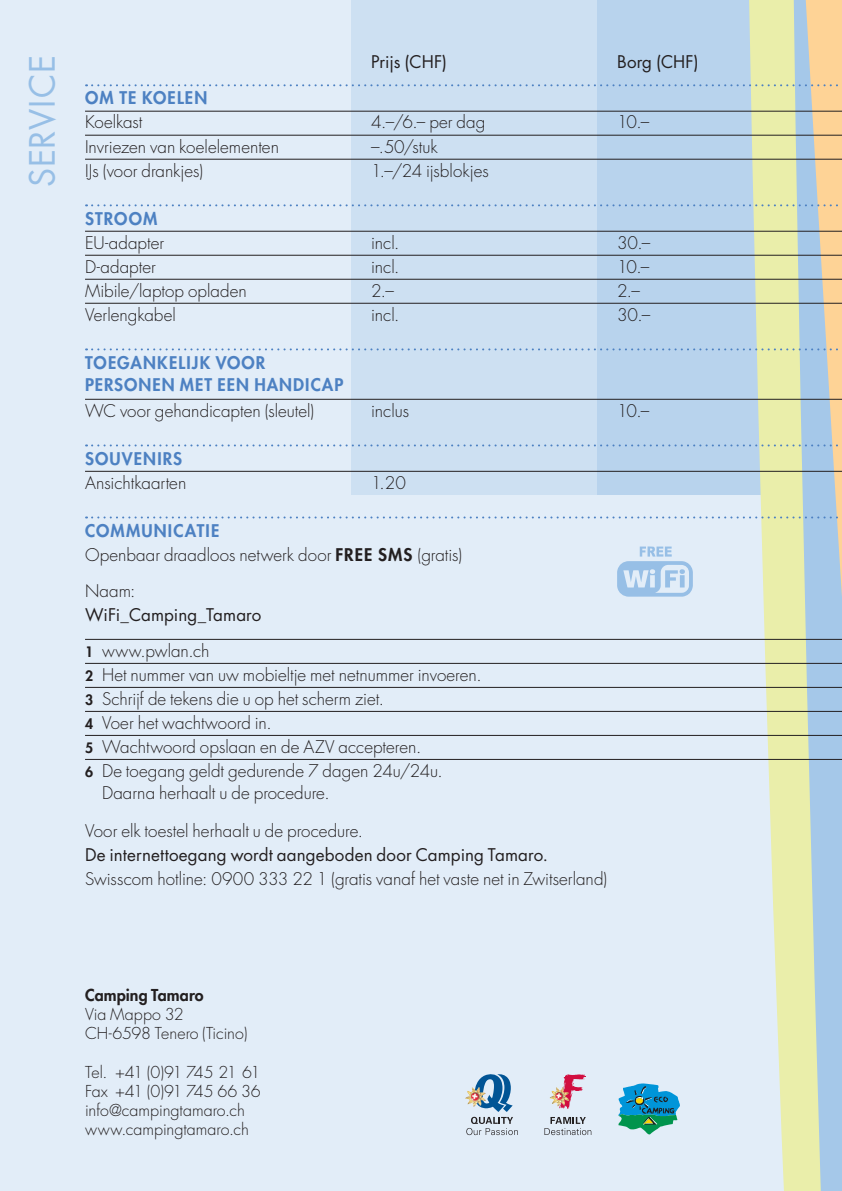
<style>
.page{position:relative;width:842px;height:1191px;background:#e2edf8}
.page>*{position:absolute;margin:0;border:0;box-sizing:border-box;transform-origin:0 0}
.t1{font:34px "Futura LT";letter-spacing:.03em;color:#97bfe6}
.t2{font:300 17px/22px "Futura LT";letter-spacing:.005em;color:#231f20}
.t3{font:17px "Futura LT";letter-spacing:.005em;color:#231f20}
.t4{font:800 17px "Futura LT";letter-spacing:.065em;color:#4d81c2}
.t5{font:300 16px "Futura LT";color:#231f20}
.t6{font:300 16px "Futura LT";letter-spacing:-.095em;color:#231f20}
.t7{font:800 16px "Futura LT";letter-spacing:.005em;color:#231f20}
.s1{font-weight:800}
.s2{font-weight:800;font-size:14px}
</style>
<div class="page">
<div style="left:597px;top:0;width:245px;height:494px;background:#b8d3ed"></div>
<div style="left:351px;top:0;width:246px;height:494px;background:#cde0f2"></div>
<svg style="left:611px;top:0;width:231px;height:1191px"></svg>
<svg style="left:86px;top:84px;width:756px;height:2px"></svg>
<hr style="left:85px;top:111px;width:757px;height:1px;background:#231f20">
<hr style="left:85px;top:135px;width:757px;height:1px;background:#231f20">
<hr style="left:85px;top:159px;width:757px;height:1px;background:#231f20">
<svg style="left:86px;top:204px;width:756px;height:2px"></svg>
<hr style="left:85px;top:231px;width:757px;height:1px;background:#231f20">
<hr style="left:85px;top:255px;width:757px;height:1px;background:#231f20">
<hr style="left:85px;top:279px;width:757px;height:1px;background:#231f20">
<hr style="left:85px;top:303px;width:757px;height:1px;background:#231f20">
<svg style="left:86px;top:348px;width:756px;height:2px"></svg>
<hr style="left:85px;top:399px;width:757px;height:1px;background:#231f20">
<svg style="left:86px;top:444px;width:756px;height:2px"></svg>
<hr style="left:85px;top:471px;width:757px;height:1px;background:#231f20">
<svg style="left:86px;top:516px;width:756px;height:2px"></svg>
<hr style="left:85px;top:639px;width:757px;height:1px;background:#231f20">
<hr style="left:85px;top:663px;width:757px;height:1px;background:#231f20">
<hr style="left:85px;top:687px;width:757px;height:1px;background:#231f20">
<hr style="left:85px;top:711px;width:757px;height:1px;background:#231f20">
<hr style="left:85px;top:735px;width:757px;height:1px;background:#231f20">
<hr style="left:85px;top:759px;width:757px;height:1px;background:#231f20">
<svg style="left:617px;top:546px;width:76px;height:50px"></svg>
<svg style="left:466px;top:1074px;width:52px;height:61px"></svg>
<img style="left:465px;top:1087px;width:21px;height:19px">
<svg style="left:559px;top:1074px;width:27px;height:35px"></svg>
<img style="left:549px;top:1087px;width:20px;height:19px">
<svg style="left:544px;top:1117px;width:47px;height:18px"></svg>
<svg style="left:618px;top:1083px;width:62px;height:51px"></svg>
<p class="t1" style="left:20px;top:187px;width:134px;rotate:-90deg">SERVICE</p>
<p class="t3" style="left:371px;top:51px;width:78px">Prijs (CHF)</p>
<p class="t3" style="left:617px;top:51px;width:83px">Borg (CHF)</p>
<p class="t4" style="left:85px;top:87px;width:124px">OM TE KOELEN</p>
<p class="t2" style="left:85px;top:112px;width:59px">Koelkast</p>
<p class="t2" style="left:371px;top:112px;width:116px">4.–/6.– per dag</p>
<p class="t2" style="left:617px;top:112px;width:34px">10.–</p>
<p class="t2" style="left:85px;top:136px;width:195px">Invriezen van koelelementen</p>
<p class="t2" style="left:371px;top:136px;width:68px">–.50/stuk</p>
<p class="t2" style="left:85px;top:160px;width:120px">IJs (voor drankjes)</p>
<p class="t2" style="left:371px;top:160px;width:119px">1.–/24 ijsblokjes</p>
<p class="t4" style="left:85px;top:207px;width:74px">STROOM</p>
<p class="t2" style="left:85px;top:232px;width:81px">EU-adapter</p>
<p class="t2" style="left:371px;top:232px;width:30px">incl.</p>
<p class="t2" style="left:617px;top:232px;width:35px">30.–</p>
<p class="t2" style="left:85px;top:256px;width:72px">D-adapter</p>
<p class="t2" style="left:371px;top:256px;width:30px">incl.</p>
<p class="t2" style="left:617px;top:256px;width:34px">10.–</p>
<p class="t2" style="left:85px;top:280px;width:163px">Mibile/laptop opladen</p>
<p class="t2" style="left:371px;top:280px;width:24px">2.–</p>
<p class="t2" style="left:617px;top:280px;width:24px">2.–</p>
<p class="t2" style="left:85px;top:304px;width:92px">Verlengkabel</p>
<p class="t2" style="left:371px;top:304px;width:30px">incl.</p>
<p class="t2" style="left:617px;top:304px;width:35px">30.–</p>
<p class="t4" style="left:85px;top:351px;width:182px">TOEGANKELIJK VOOR</p>
<p class="t4" style="left:85px;top:373px;width:260px">PERSONEN MET EEN HANDICAP</p>
<p class="t2" style="left:85px;top:400px;width:231px">WC voor gehandicapten (sleutel)</p>
<p class="t2" style="left:371px;top:400px;width:39px">inclus</p>
<p class="t2" style="left:617px;top:400px;width:34px">10.–</p>
<p class="t4" style="left:85px;top:447px;width:99px">SOUVENIRS</p>
<p class="t2" style="left:85px;top:472px;width:103px">Ansichtkaarten</p>
<p class="t2" style="left:371px;top:472px;width:36px">1.20</p>
<p class="t4" style="left:85px;top:519px;width:136px">COMMUNICATIE</p>
<p class="t2" style="left:85px;top:544px;width:379px">Openbaar draadloos netwerk door <span class="s1">FREE SMS</span> (gratis)</p>
<p class="t2" style="left:85px;top:580px;width:52px">Naam:</p>
<p class="t3" style="left:85px;top:603px;width:178px">WiFi_Camping_Tamaro</p>
<p class="t2" style="left:85px;top:640px;width:126px"><span class="s2">1</span> www.pwlan.ch</p>
<p class="t2" style="left:85px;top:664px;width:398px"><span class="s2">2</span> Het nummer van uw mobieltje met netnummer invoeren.</p>
<p class="t2" style="left:85px;top:688px;width:300px"><span class="s2">3</span> Schrijf de tekens die u op het scherm ziet.</p>
<p class="t2" style="left:85px;top:712px;width:188px"><span class="s2">4</span> Voer het wachtwoord in.</p>
<p class="t2" style="left:85px;top:736px;width:338px"><span class="s2">5</span> Wachtwoord opslaan en de AZV accepteren.</p>
<p class="t2" style="left:102px;top:760px;width:342px;text-indent:-17px"><span class="s2">6</span> De toegang geldt gedurende 7 dagen 24u/24u.<br>Daarna herhaalt u de procedure.</p>
<p class="t2" style="left:85px;top:820px;width:280px">Voor elk toestel herhaalt u de procedure.</p>
<p class="t3" style="left:85px;top:843px;width:464px">De internettoegang wordt aangeboden door Camping Tamaro.</p>
<p class="t2" style="left:85px;top:868px;width:524px">Swisscom hotline: 0900 333 22 1 (gratis vanaf het vaste net in Zwitserland)</p>
<p class="t7" style="left:85px;top:984px;width:120px">Camping Tamaro</p>
<p class="t5" style="left:85px;top:1004px;width:100px">Via Mappo 32</p>
<p class="t5" style="left:85px;top:1023px;width:164px">CH-6598 Tenero (Ticino)</p>
<p class="t6" style="left:85px;top:1062px;width:177px">Tel. +41 (0)91 745 21 61</p>
<p class="t5" style="left:85px;top:1081px;width:177px">Fax +41 (0)91 745 66 36</p>
<p class="t5" style="left:85px;top:1100px;width:162px">info@campingtamaro.ch</p>
<p class="t5" style="left:85px;top:1119px;width:165px">www.campingtamaro.ch</p>
</div>
